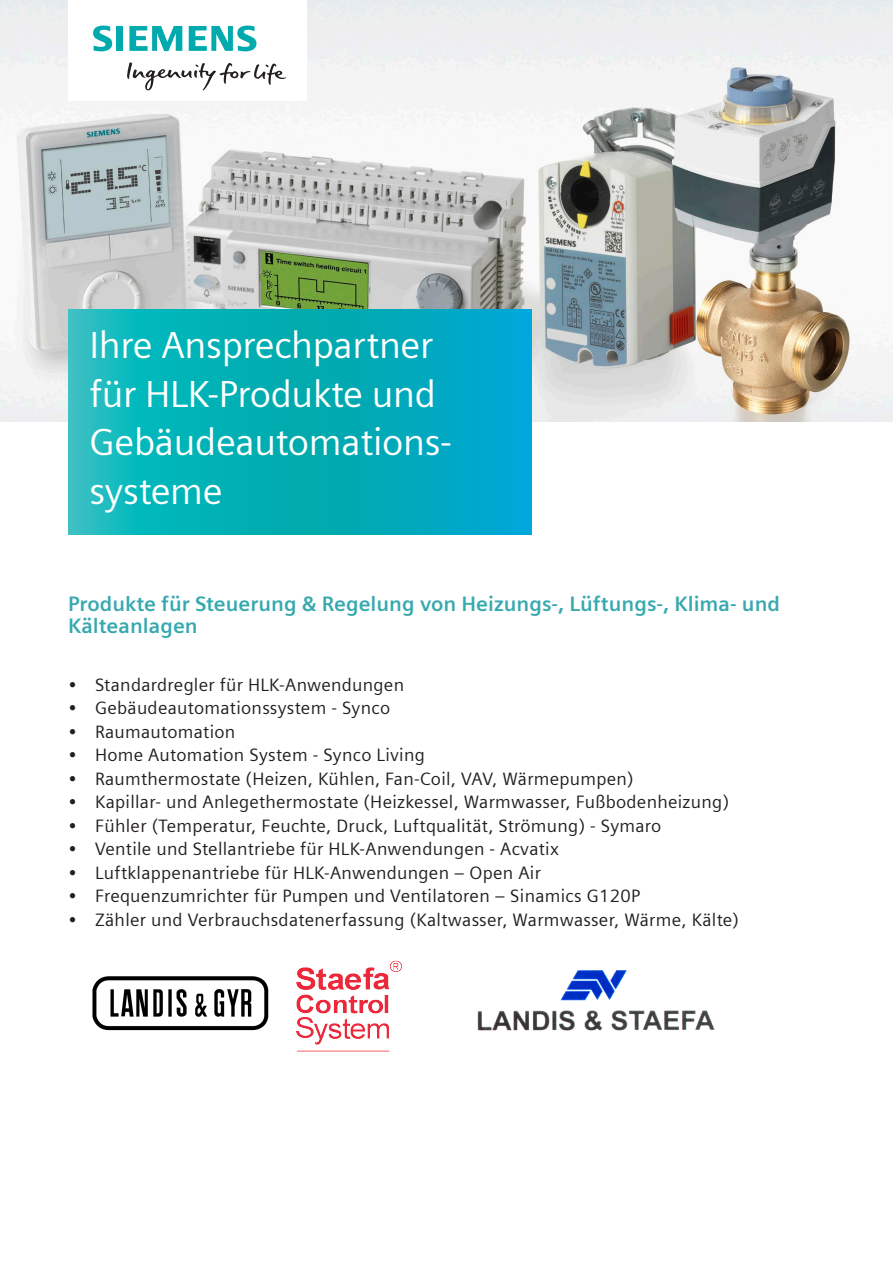
<style>
.page{position:relative;width:893px;height:1263px;background:#fff}
.page>*{position:absolute;margin:0;border:0;box-sizing:border-box;transform-origin:0 0}
._01__Headline_Panels{font:37.8px/48.6px "Siemens Sans Global";letter-spacing:-.01em;color:#fff}
._04__Bodytext_9pt_bl{font:700 21px/22.5px "Siemens Sans";color:#36a9af}
.t1{font:18px "Siemens Sans";letter-spacing:.015em;color:#231f20}
</style>
<div class="page">
<img style="left:0;top:0;width:893px;height:422px">
<div style="left:68px;top:0;width:238px;height:101px;background:#fff"></div>
<svg style="left:127px;top:62px;width:159px;height:28px"></svg>
<svg style="left:93px;top:26px;width:30px;height:25px"></svg>
<svg style="left:129px;top:26px;width:53px;height:25px"></svg>
<svg style="left:189px;top:26px;width:67px;height:25px"></svg>
<svg style="left:68px;top:309px;width:463px;height:226px"></svg>
<img style="left:92px;top:976px;width:177px;height:55px">
<img style="left:477px;top:970px;width:238px;height:61px">
<img style="left:296px;top:960px;width:106px;height:92px">
<p class="_01__Headline_Panels" style="left:89px;top:321px;width:364px">Ihre Ansprechpartner für HLK-Produkte und<br>Gebäudeautomations&shy;systeme</p>
<p class="_04__Bodytext_9pt_bl" style="left:68px;top:591px;width:714px">Produkte für Steuerung &amp; Regelung von Heizungs-, Lüftungs-, Klima- und<br>Kälteanlagen</p>
<p class="t1" style="left:68px;top:671px;width:338px">• Standardregler für HLK-Anwendungen</p>
<p class="t1" style="left:68px;top:694px;width:324px">• Gebäudeautomationssystem - Synco</p>
<p class="t1" style="left:68px;top:718px;width:169px">• Raumautomation</p>
<p class="t1" style="left:68px;top:741px;width:358px">• Home Automation System - Synco Living</p>
<p class="t1" style="left:68px;top:765px;width:567px">• Raumthermostate (Heizen, Kühlen, Fan-Coil, VAV, Wärmepumpen)</p>
<p class="t1" style="left:68px;top:788px;width:663px">• Kapillar- und Anlegethermostate (Heizkessel, Warmwasser, Fußbodenheizung)</p>
<p class="t1" style="left:68px;top:812px;width:595px">• Fühler (Temperatur, Feuchte, Druck, Luftqualität, Strömung) - Symaro</p>
<p class="t1" style="left:68px;top:835px;width:492px">• Ventile und Stellantriebe für HLK-Anwendungen - Acvatix</p>
<p class="t1" style="left:68px;top:859px;width:474px">• Luftklappenantriebe für HLK-Anwendungen – Open Air</p>
<p class="t1" style="left:68px;top:882px;width:574px">• Frequenzumrichter für Pumpen und Ventilatoren – Sinamics G120P</p>
<p class="t1" style="left:68px;top:906px;width:672px">• Zähler und Verbrauchsdatenerfassung (Kaltwasser, Warmwasser, Wärme, Kälte)</p>
</div>
